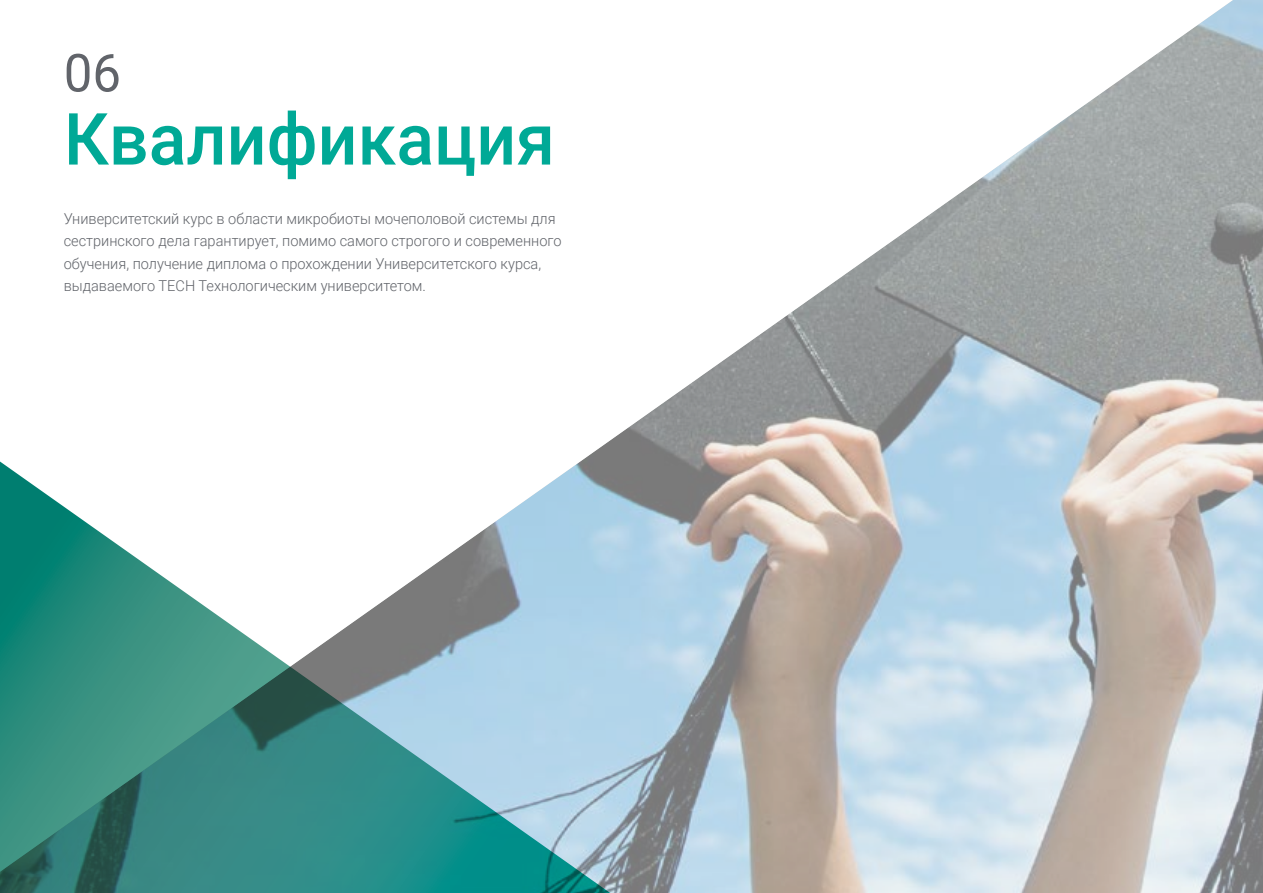
<style>
.page{position:relative;width:1263px;height:893px;background:#fff}
.page>*{position:absolute;margin:0;border:0;box-sizing:border-box;transform-origin:0 0}
.t1{font:500 72px "Roboto";color:#00a996}
.t2{font:52.5px "Roboto";color:#61646a}
.t3{font:300 15px/22.5px "Roboto";color:#61646a}
</style>
<div class="page">
<img style="left:602px;top:0;width:661px;height:893px">
<svg style="left:0;top:446px;width:640px;height:447px"></svg>
<h2 class="t2" style="left:64px;top:36px;width:59px">06</h2>
<h1 class="t1" style="left:64px;top:89px;width:493px">Квалификация</h1>
<p class="t3" style="left:64px;top:207px;width:499px">Университетский курс в области микробиоты мочеполовой системы для сестринского дела гарантирует, помимо самого строгого и современного обучения, получение диплома о прохождении Университетского курса, выдаваемого TECH Технологическим университетом.</p>
</div>
